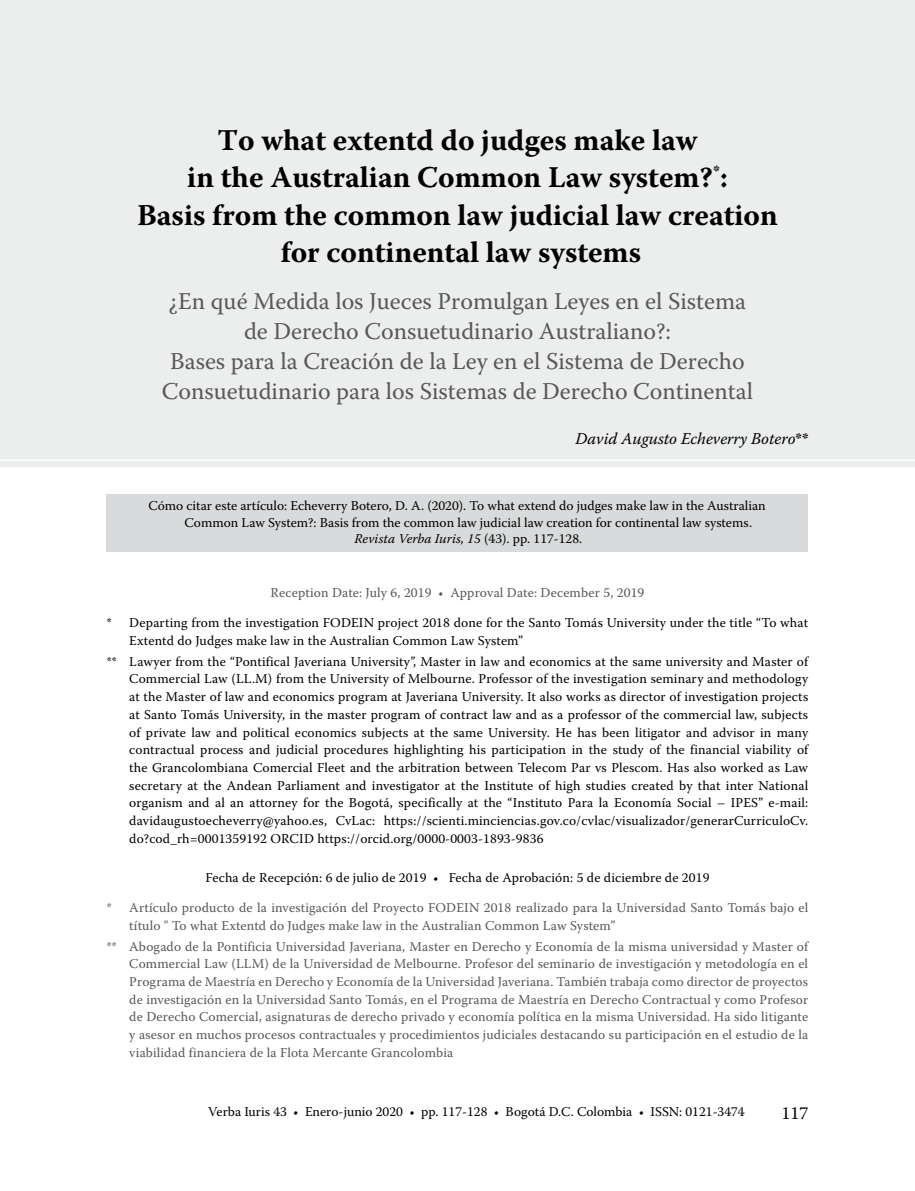
<style>
.page{position:relative;width:915px;height:1191px;background:#fff}
.page>*{position:absolute;margin:0;border:0;box-sizing:border-box;transform-origin:0 0}
.t1{font:700 30px/37.5px "Warnock Pro";color:#000;text-align:center}
.t2{font:24px/30px "Warnock Pro";color:#58585a;text-align:center}
.t3{font:18px "Warnock Pro";color:#000}
.t4{font:italic 16.5px "Warnock Pro";color:#000}
.t5{font:13.5px/17.7px "Warnock Pro";letter-spacing:.005em;color:#000}
.t6{font:13.5px/17.7px "Warnock Pro";letter-spacing:.01em;color:#58585a}
.t7{font:italic 13.5px "Warnock Pro";color:#000}
.s1{font-weight:700;font-style:normal}
.s2{font-style:normal}
</style>
<div class="page">
<div style="left:0;top:0;width:914px;height:467px;background:#eceded"></div>
<hr style="left:0;top:459px;width:914px;height:2px;background:#fff">
<div style="left:106px;top:494px;width:701px;height:58px;background:#d9dadb"></div>
<h1 class="t1" style="left:137px;top:121px;width:642px">To what extentd do judges make law<br>in the Australian Common Law system?<sup>*</sup>:<br>Basis from the common law judicial law creation for continental law systems</h1>
<h2 class="t2" style="left:162px;top:286px;width:592px">¿En qué Medida los Jueces Promulgan Leyes en el Sistema de Derecho Consuetudinario Australiano?:<br>Bases para la Creación de la Ley en el Sistema de Derecho Consuetudinario para los Sistemas de Derecho Continental</h2>
<p class="t4" style="left:575px;top:429px;width:234px">David Augusto Echeverry Botero<span class="s1">**</span></p>
<p class="t5" style="left:148px;top:496px;width:618px">Cómo citar este artículo: Echeverry Botero, D. A. (2020). To what extend do judges make law in the Australian</p>
<p class="t5" style="left:184px;top:513px;width:568px">Common Law System?: Basis from the common law judicial law creation for continental law systems.</p>
<p class="t7" style="left:354px;top:530px;width:229px">Revista Verba Iuris, 15 <span class="s2">(43). pp. 117-128.</span></p>
<p class="t6" style="left:270px;top:583px;width:375px">Reception Date: July 6, 2019 • Approval Date: December 5, 2019</p>
<p class="t5" style="left:129px;top:614px;width:680px;text-indent:-23px">* Departing from the investigation FODEIN project 2018 done for the Santo Tomás University under the title “To what<br>Extentd do Judges make law in the Australian Common Law System”</p>
<p class="t5" style="left:129px;top:652px;width:680px;text-align:justify;text-indent:-23px">** Lawyer from the “Pontifical Javeriana University”, Master in law and economics at the same university and Master of Commercial Law (LL.M) from the University of Melbourne. Professor of the investigation seminary and methodology at the Master of law and economics program at Javeriana University. It also works as director of investigation projects at Santo Tomás University, in the master program of contract law and as a professor of the commercial law, subjects of private law and political economics subjects at the same University. He has been litigator and advisor in many contractual process and judicial procedures highlighting his participation in the study of the financial viability of the Grancolombiana Comercial Fleet and the arbitration between Telecom Par vs Plescom. Has also worked as Law secretary at the Andean Parliament and investigator at the Institute of high studies created by that inter National organism and al an attorney for the Bogotá, specifically at the “Instituto Para la Economía Social – IPES” e-mail: davidaugustoecheverry@yahoo.es, CvLac: https://scienti.minciencias.gov.co/cvlac/visualizador/generarCurriculoCv. do?cod_rh=0001359192 ORCID https://orcid.org/0000-0003-1893-9836</p>
<p class="t5" style="left:205px;top:868px;width:505px">Fecha de Recepción: 6 de julio de 2019 • Fecha de Aprobación: 5 de diciembre de 2019</p>
<p class="t6" style="left:129px;top:898px;width:680px;text-indent:-23px">* Artículo producto de la investigación del Proyecto FODEIN 2018 realizado para la Universidad Santo Tomás bajo el título " To what Extentd do Judges make law in the Australian Common Law System”</p>
<p class="t6" style="left:129px;top:937px;width:680px;text-align:justify;text-indent:-23px">** Abogado de la Pontificia Universidad Javeriana, Master en Derecho y Economía de la misma universidad y Master of Commercial Law (LLM) de la Universidad de Melbourne. Profesor del seminario de investigación y metodología en el Programa de Maestría en Derecho y Economía de la Universidad Javeriana. También trabaja como director de proyectos de investigación en la Universidad Santo Tomás, en el Programa de Maestría en Derecho Contractual y como Profesor de Derecho Comercial, asignaturas de derecho privado y economía política en la misma Universidad. Ha sido litigante y asesor en muchos procesos contractuales y procedimientos judiciales destacando su participación en el estudio de la viabilidad financiera de la Flota Mercante Grancolombia</p>
<p class="t5" style="left:208px;top:1102px;width:538px">Verba Iuris 43 • Enero-junio 2020 • pp. 117-128 • Bogotá D.C. Colombia • ISSN: 0121-3474</p>
<h3 class="t3" style="left:781px;top:1102px;width:29px">117</h3>
</div>
